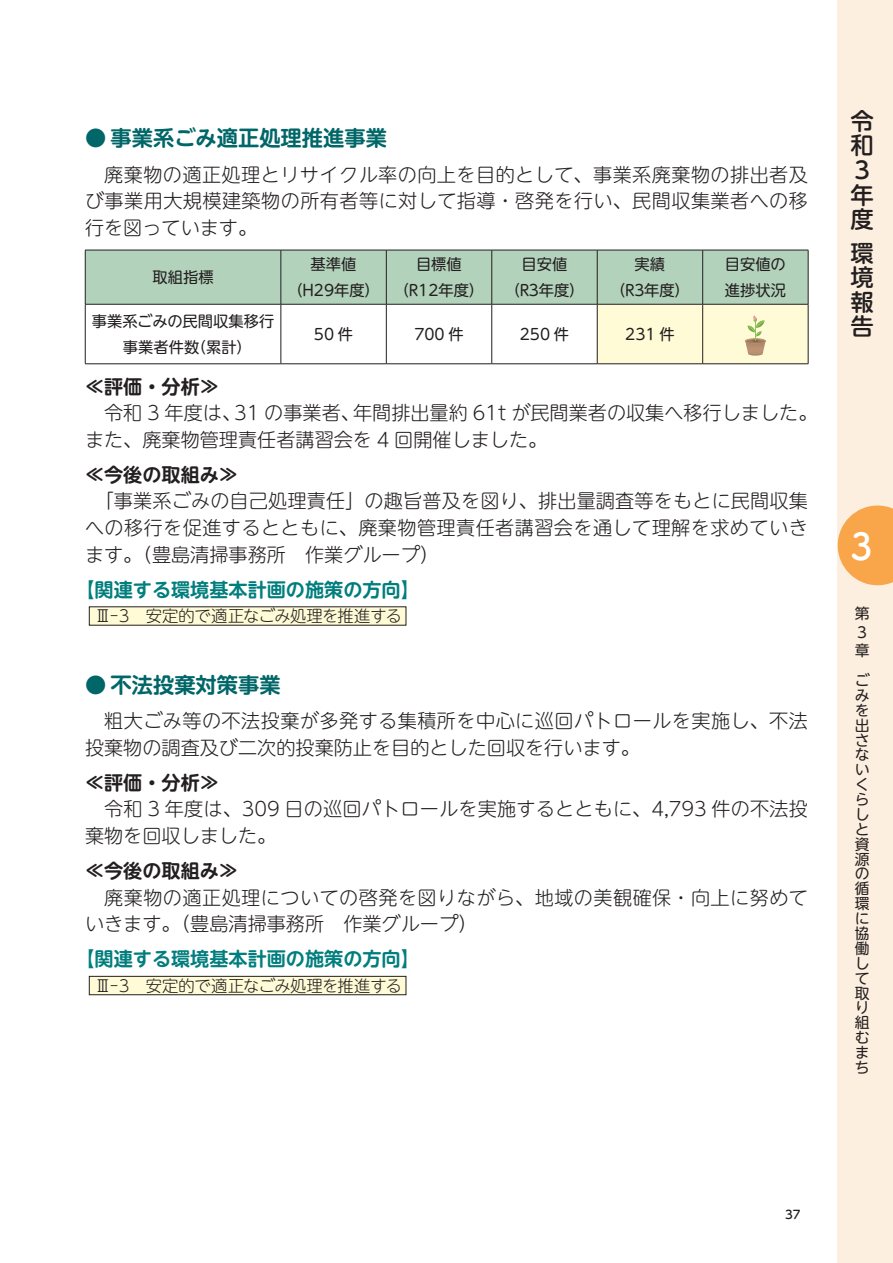
<style>
.page{position:relative;width:893px;height:1263px;background:#fff}
.page>*{position:absolute;margin:0;border:0;box-sizing:border-box;transform-origin:0 0}
.t1{font:37.2px "Tsuku B Rd Gothic Std B";color:#fff}
.t2{font:500 23.4px/24.6px "UD Shin M Go Pro";color:#231f20}
.t3{font:700 21.3px "UD Shin M Go Pro De";color:#016668}
.t4{font:300 19.2px/26.5px "UD Shin M Go Pro";letter-spacing:.01em;color:#231f20}
.t5{font:700 19.2px "UD Shin M Go Pro De";color:#007e7d}
.t6{font:700 19.2px "UD Shin M Go Pro De";color:#231f20}
.t7{font:300 16.2px "UD Shin M Go Pro";letter-spacing:-.005em;color:#231f20}
.t8{font:15.3px/26.5px "UD Shin M Go Pro";color:#231f20;text-align:center}
.t9{font:14.85px/14.9px "UD Shin M Go Pro";color:#231f20}
.t10{font:500 11.7px "UD Shin M Go Pro";color:#231f20}
</style>
<div class="page">
<div style="left:838px;top:0;width:55px;height:1263px;background:#fdefdf"></div>
<svg style="left:838px;top:505px;width:55px;height:80px"></svg>
<div style="left:89px;top:607px;width:317px;height:18px;background:#fffbd6"></div>
<hr style="left:808px;top:250px;width:1px;height:54px;background:#231f20">
<hr style="left:808px;top:304px;width:1px;height:60px;background:#231f20">
<hr style="left:85px;top:364px;width:196px;height:1px;background:#231f20">
<hr style="left:281px;top:364px;width:105px;height:1px;background:#231f20">
<hr style="left:386px;top:364px;width:106px;height:1px;background:#231f20">
<hr style="left:492px;top:364px;width:105px;height:1px;background:#231f20">
<hr style="left:597px;top:364px;width:106px;height:1px;background:#231f20">
<hr style="left:703px;top:364px;width:105px;height:1px;background:#231f20">
<svg style="left:85px;top:250px;width:723px;height:114px"></svg>
<div style="left:89px;top:976px;width:317px;height:19px;background:#fffbd6"></div>
<div style="left:89px;top:976px;width:317px;height:19px;border:1px solid #231f20"></div>
<p class="t3" style="left:85px;top:121px;width:303px">● 事業系ごみ適正処理推進事業</p>
<p class="t4" style="left:85px;top:160px;width:724px;text-align:justify;text-indent:19px">廃棄物の適正処理とリサイクル率の向上を目的として、事業系廃棄物の排出者及び事業用大規模建築物の所有者等に対して指導・啓発を行い、民間収集業者への移行を図っています。</p>
<p class="t8" style="left:152px;top:263px;width:63px">取組指標</p>
<p class="t8" style="left:288px;top:250px;width:93px">基準値（H29年度）</p>
<p class="t8" style="left:394px;top:250px;width:91px">目標値（R12年度）</p>
<p class="t8" style="left:505px;top:250px;width:81px">目安値<br>（R３年度）</p>
<p class="t8" style="left:610px;top:250px;width:81px">実績<br>（R３年度）</p>
<p class="t8" style="left:725px;top:250px;width:63px;text-align:left">目安値の進捗状況</p>
<p class="t8" style="left:92px;top:307px;width:184px">事業系ごみの民間収集移行事業者件数（累計）</p>
<p class="t8" style="left:314px;top:320px;width:41px">50 件</p>
<p class="t8" style="left:414px;top:320px;width:51px">700 件</p>
<p class="t8" style="left:520px;top:320px;width:51px">250 件</p>
<p class="t8" style="left:625px;top:320px;width:51px">231 件</p>
<p class="t6" style="left:85px;top:371px;width:135px">≪評価・分析≫</p>
<p class="t4" style="left:85px;top:399px;width:734px;text-indent:19px">令和 3 年度は、31 の事業者、年間排出量約 61t が民間業者の収集へ移行しました。また、廃棄物管理責任者講習会を 4 回開催しました。</p>
<p class="t6" style="left:85px;top:459px;width:155px">≪今後の取組み≫</p>
<p class="t4" style="left:85px;top:487px;width:724px;text-align:justify;text-indent:10px">「事業系ごみの自己処理責任」の趣旨普及を図り、排出量調査等をもとに民間収集への移行を促進するとともに、廃棄物管理責任者講習会を通して理解を求めていきます。（豊島清掃事務所　作業グループ）　</p>
<p class="t5" style="left:75px;top:574px;width:346px">【関連する環境基本計画の施策の方向】</p>
<p class="t7" style="left:95px;top:603px;width:309px">Ⅲ-3　安定的で適正なごみ処理を推進する</p>
<p class="t3" style="left:85px;top:667px;width:197px">● 不法投棄対策事業</p>
<p class="t4" style="left:85px;top:706px;width:724px;text-indent:19px">粗大ごみ等の不法投棄が多発する集積所を中心に巡回パトロールを実施し、不法投棄物の調査及び二次的投棄防止を目的とした回収を行います。</p>
<p class="t6" style="left:85px;top:767px;width:135px">≪評価・分析≫</p>
<p class="t4" style="left:85px;top:795px;width:724px;text-indent:19px">令和 3 年度は、309 日の巡回パトロールを実施するとともに、4,793 件の不法投棄物を回収しました。</p>
<p class="t6" style="left:85px;top:855px;width:155px">≪今後の取組み≫</p>
<p class="t4" style="left:85px;top:883px;width:725px;text-indent:19px">廃棄物の適正処理についての啓発を図りながら、地域の美観確保・向上に努めていきます。（豊島清掃事務所　作業グループ）　</p>
<p class="t5" style="left:75px;top:943px;width:346px">【関連する環境基本計画の施策の方向】</p>
<p class="t7" style="left:95px;top:972px;width:309px">Ⅲ-3　安定的で適正なごみ処理を推進する</p>
<p class="t2" style="left:850px;top:108px;width:24px">令和<br>3年度</p>
<p class="t2" style="left:850px;top:239px;width:24px;text-align:justify">環境報告</p>
<h1 class="t1" style="left:850px;top:517px;width:24px">3</h1>
<p class="t9" style="left:855px;top:603px;width:16px;line-height:18.6px">第<br>3章</p>
<p class="t9" style="left:855px;top:672px;width:17px">ごみを出さないくらしと資源の循環に協働して取り組むまち</p>
<p class="t10" style="left:785px;top:1205px;width:17px">37</p>
</div>
